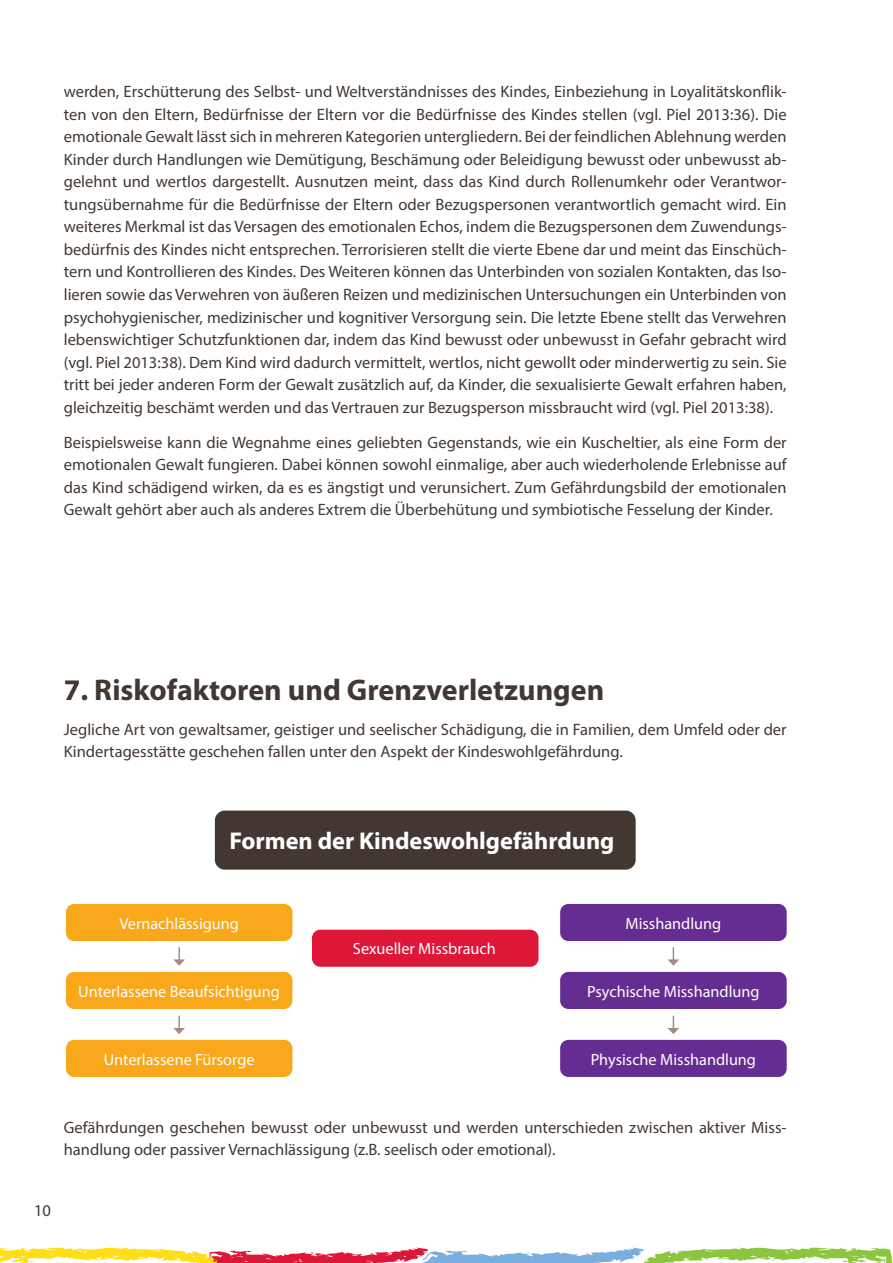
<style>
.page{position:relative;width:893px;height:1263px;background:#fff}
.page>*{position:absolute;margin:0;border:0;box-sizing:border-box;transform-origin:0 0}
.t1{font:700 30px "Myriad Pro";color:#433831}
.t2{font:700 24.3px "Myriad Pro";color:#fff}
.t3{font:16.5px/22.5px "Myriad Pro";color:#433831}
.t4{font:16.2px "Myriad Pro";color:#fff}
</style>
<div class="page">
<svg style="left:0;top:1247px;width:892px;height:16px"></svg>
<div style="left:215px;top:810px;width:421px;height:60px;background:#433831;border-radius:10px"></div>
<div style="left:312px;top:930px;width:226px;height:37px;background:#de1738;border-radius:8px"></div>
<div style="left:66px;top:904px;width:226px;height:37px;background:#f9a71b;border-radius:8px"></div>
<div style="left:560px;top:904px;width:227px;height:37px;background:#652d91;border-radius:8px"></div>
<div style="left:66px;top:972px;width:226px;height:37px;background:#f9a71b;border-radius:8px"></div>
<div style="left:560px;top:972px;width:227px;height:37px;background:#652d91;border-radius:8px"></div>
<div style="left:66px;top:1040px;width:226px;height:37px;background:#f9a71b;border-radius:8px"></div>
<div style="left:560px;top:1040px;width:227px;height:37px;background:#652d91;border-radius:8px"></div>
<svg style="left:173px;top:947px;width:12px;height:19px"></svg>
<svg style="left:173px;top:1016px;width:12px;height:18px"></svg>
<svg style="left:668px;top:947px;width:11px;height:19px"></svg>
<svg style="left:668px;top:1016px;width:11px;height:18px"></svg>
<p class="t3" style="left:64px;top:80px;width:724px;text-align:justify">werden, Erschütterung des Selbst- und Weltverständnisses des Kindes, Einbeziehung in Loyalitätskonflik&shy;ten von den Eltern, Bedürfnisse der Eltern vor die Bedürfnisse des Kindes stellen (vgl. Piel 2013:36). Die emotionale Gewalt lässt sich in mehreren Kategorien untergliedern. Bei der feindlichen Ablehnung werden Kinder durch Handlungen wie Demütigung, Beschämung oder Beleidigung bewusst oder unbewusst ab&shy;gelehnt und wertlos dargestellt. Ausnutzen meint, dass das Kind durch Rollenumkehr oder Verantwor&shy;tungsübernahme für die Bedürfnisse der Eltern oder Bezugspersonen verantwortlich gemacht wird. Ein weiteres Merkmal ist das Versagen des emotionalen Echos, indem die Bezugspersonen dem Zuwendungs&shy;bedürfnis des Kindes nicht entsprechen. Terrorisieren stellt die vierte Ebene dar und meint das Einschüch&shy;tern und Kontrollieren des Kindes. Des Weiteren können das Unterbinden von sozialen Kontakten, das Iso&shy;lieren sowie das Verwehren von äußeren Reizen und medizinischen Untersuchungen ein Unterbinden von psychohygienischer, medizinischer und kognitiver Versorgung sein. Die letzte Ebene stellt das Verwehren lebenswichtiger Schutzfunktionen dar, indem das Kind bewusst oder unbewusst in Gefahr gebracht wird (vgl. Piel 2013:38). Dem Kind wird dadurch vermittelt, wertlos, nicht gewollt oder minderwertig zu sein. Sie tritt bei jeder anderen Form der Gewalt zusätzlich auf, da Kinder, die sexualisierte Gewalt erfahren haben, gleichzeitig beschämt werden und das Vertrauen zur Bezugsperson missbraucht wird (vgl. Piel 2013:38).</p>
<p class="t3" style="left:64px;top:431px;width:724px;text-align:justify">Beispielsweise kann die Wegnahme eines geliebten Gegenstands, wie ein Kuscheltier, als eine Form der emotionalen Gewalt fungieren. Dabei können sowohl einmalige, aber auch wiederholende Erlebnisse auf das Kind schädigend wirken, da es es ängstigt und verunsichert. Zum Gefährdungsbild der emotionalen Gewalt gehört aber auch als anderes Extrem die Überbehütung und symbiotische Fesselung der Kinder.</p>
<h1 class="t1" style="left:64px;top:670px;width:542px">7. Riskofaktoren und Grenzverletzungen</h1>
<p class="t3" style="left:64px;top:718px;width:724px">Jegliche Art von gewaltsamer, geistiger und seelischer Schädigung, die in Familien, dem Umfeld oder der<br>Kindertagesstätte geschehen fallen unter den Aspekt der Kindeswohlgefährdung.</p>
<h2 class="t2" style="left:229px;top:825px;width:387px">Formen der Kindeswohlgefährdung</h2>
<p class="t4" style="left:119px;top:913px;width:121px">Vernachlässigung</p>
<p class="t4" style="left:625px;top:913px;width:97px">Misshandlung</p>
<p class="t4" style="left:353px;top:939px;width:144px">Sexueller Missbrauch</p>
<p class="t4" style="left:78px;top:981px;width:203px">Unterlassene Beaufsichtigung</p>
<p class="t4" style="left:587px;top:981px;width:174px">Psychische Misshandlung</p>
<p class="t4" style="left:104px;top:1049px;width:152px">Unterlassene Fürsorge</p>
<p class="t4" style="left:591px;top:1049px;width:167px">Physische Misshandlung</p>
<p class="t3" style="left:64px;top:1115px;width:724px">Gefährdungen geschehen bewusst oder unbewusst und werden unterschieden zwischen aktiver Miss&shy;handlung oder passiver Vernachlässigung (z.B. seelisch oder emotional).</p>
<p class="t3" style="left:34px;top:1199px;width:18px">10</p>
</div>
